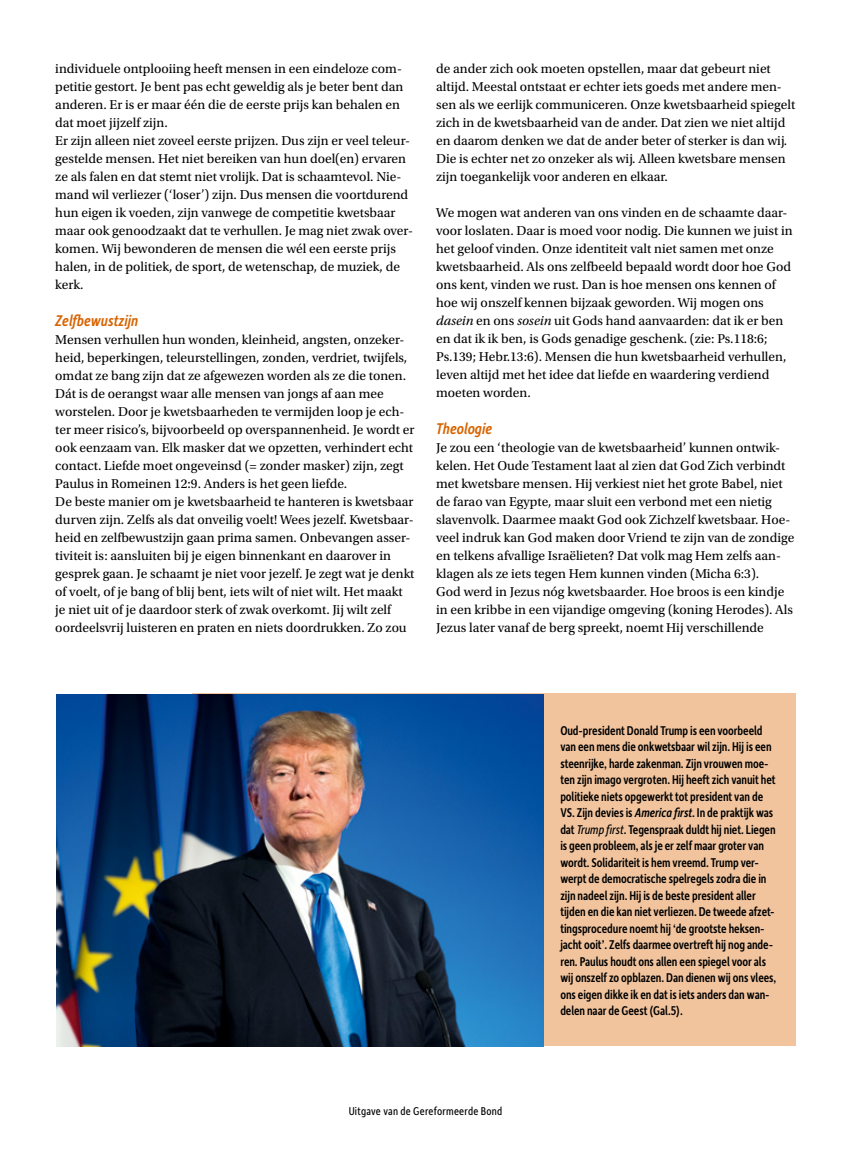
<style>
.page{position:relative;width:851px;height:1149px;background:#fff}
.page>*{position:absolute;margin:0;border:0;box-sizing:border-box;transform-origin:0 0}
.t1{font:italic 500 16.5px "Depot New Condensed";color:#d76300}
.t2{font:13.5px/18px "Utopia Std";color:#000}
.t3{font:500 13.5px/16.5px "Depot New Condensed";letter-spacing:-.005em;color:#000}
.t4{font:12px "Depot New Condensed";letter-spacing:.02em;color:#000}
.s1{font-style:italic}
.s2{font-weight:400;font-style:italic}
</style>
<div class="page">
<div style="left:192px;top:693px;width:603px;height:352px;background:#f1c49e"></div>
<img style="left:56px;top:694px;width:487px;height:351px">
<p class="t2" style="left:55px;top:60px;width:359px">individuele ontplooiing heeft mensen in een eindeloze com&shy;petitie gestort. Je bent pas echt geweldig als je beter bent dan anderen. Er is er maar één die de eerste prijs kan behalen en dat moet jijzelf zijn.<br>Er zijn alleen niet zoveel eerste prijzen. Dus zijn er veel teleur&shy;gestelde mensen. Het niet bereiken van hun doel(en) ervaren ze als falen en dat stemt niet vrolijk. Dat is schaamtevol. Nie&shy;mand wil verliezer (‘loser’) zijn. Dus mensen die voortdurend hun eigen ik voeden, zijn vanwege de competitie kwetsbaar maar ook genoodzaakt dat te verhullen. Je mag niet zwak over&shy;komen. Wij bewonderen de mensen die wél een eerste prijs halen, in de politiek, de sport, de wetenschap, de muziek, de kerk.</p>
<p class="t1" style="left:55px;top:309px;width:85px">Zelfbewustzijn</p>
<p class="t2" style="left:55px;top:330px;width:360px">Mensen verhullen hun wonden, kleinheid, angsten, onzeker&shy;heid, beperkingen, teleurstellingen, zonden, verdriet, twijfels, omdat ze bang zijn dat ze afgewezen worden als ze die tonen.<br>Dát is de oerangst waar alle mensen van jongs af aan mee worstelen. Door je kwetsbaarheden te vermijden loop je ech&shy;ter meer risico’s, bijvoorbeeld op overspannenheid. Je wordt er ook eenzaam van. Elk masker dat we opzetten, verhindert echt contact. Liefde moet ongeveinsd (= zonder masker) zijn, zegt Paulus in Romeinen 12:9. Anders is het geen liefde.<br>De beste manier om je kwetsbaarheid te hanteren is kwetsbaar durven zijn. Zelfs als dat onveilig voelt! Wees jezelf. Kwetsbaar&shy;heid en zelfbewustzijn gaan prima samen. Onbevangen asser&shy;tiviteit is: aansluiten bij je eigen binnenkant en daarover in gesprek gaan. Je schaamt je niet voor jezelf. Je zegt wat je denkt of voelt, of je bang of blij bent, iets wilt of niet wilt. Het maakt je niet uit of je daardoor sterk of zwak overkomt. Jij wilt zelf oordeelsvrij luisteren en praten en niets doordrukken. Zo zou</p>
<p class="t2" style="left:436px;top:60px;width:360px">de ander zich ook moeten opstellen, maar dat gebeurt niet altijd. Meestal ontstaat er echter iets goeds met andere men&shy;sen als we eerlijk communiceren. Onze kwetsbaarheid spiegelt zich in de kwetsbaarheid van de ander. Dat zien we niet altijd en daarom denken we dat de ander beter of sterker is dan wij.<br>Die is echter net zo onzeker als wij. Alleen kwetsbare mensen zijn toegankelijk voor anderen en elkaar.</p>
<p class="t2" style="left:436px;top:204px;width:358px">We mogen wat anderen van ons vinden en de schaamte daar&shy;voor loslaten. Daar is moed voor nodig. Die kunnen we juist in het geloof vinden. Onze identiteit valt niet samen met onze kwetsbaarheid. Als ons zelfbeeld bepaald wordt door hoe God ons kent, vinden we rust. Dan is hoe mensen ons kennen of hoe wij onszelf kennen bijzaak geworden. Wij mogen ons <span class="s1">dasein</span> en ons <span class="s1">sosein</span> uit Gods hand aanvaarden: dat ik er ben en dat ik ik ben, is Gods genadige geschenk. (zie: Ps.118:6; Ps.139; Hebr.13:6). Mensen die hun kwetsbaarheid verhullen, leven altijd met het idee dat liefde en waardering verdiend moeten worden.</p>
<p class="t1" style="left:436px;top:417px;width:58px">Theologie</p>
<p class="t2" style="left:436px;top:438px;width:360px">Je zou een ‘theologie van de kwetsbaarheid’ kunnen ontwik&shy;kelen. Het Oude Testament laat al zien dat God Zich verbindt met kwetsbare mensen. Hij verkiest niet het grote Babel, niet de farao van Egypte, maar sluit een verbond met een nietig slavenvolk. Daarmee maakt God ook Zichzelf kwetsbaar. Hoe&shy;veel indruk kan God maken door Vriend te zijn van de zondige en telkens afvallige Israëlieten? Dat volk mag Hem zelfs aan&shy;klagen als ze iets tegen Hem kunnen vinden (Micha 6:3).<br>God werd in Jezus nóg kwetsbaarder. Hoe broos is een kindje in een kribbe in een vijandige omgeving (koning Herodes). Als Jezus later vanaf de berg spreekt, noemt Hij verschillende</p>
<p class="t3" style="left:560px;top:721px;width:217px">Oud-president Donald Trump is een voorbeeld van een mens die onkwetsbaar wil zijn. Hij is een steenrijke, harde zakenman. Zijn vrouwen moe&shy;ten zijn imago vergroten. Hij heeft zich vanuit het politieke niets opgewerkt tot president van de VS. Zijn devies is <span class="s1">America first</span>. In de praktijk was dat <span class="s2">Trump first</span>. Tegenspraak duldt hij niet. Liegen is geen probleem, als je er zelf maar groter van wordt. Solidariteit is hem vreemd. Trump ver&shy;werpt de democratische spelregels zodra die in zijn nadeel zijn. Hij is de beste president aller tijden en die kan niet verliezen. De tweede afzet&shy;tingsprocedure noemt hij ‘de grootste heksen&shy;jacht ooit’. Zelfs daarmee overtreft hij nog ande&shy;ren. Paulus houdt ons allen een spiegel voor als wij onszelf zo opblazen. Dan dienen wij ons vlees, ons eigen dikke ik en dat is iets anders dan wan&shy;delen naar de Geest (Gal.5).</p>
<p class="t4" style="left:348px;top:1102px;width:155px">Uitgave van de Gereformeerde Bond</p>
</div>
